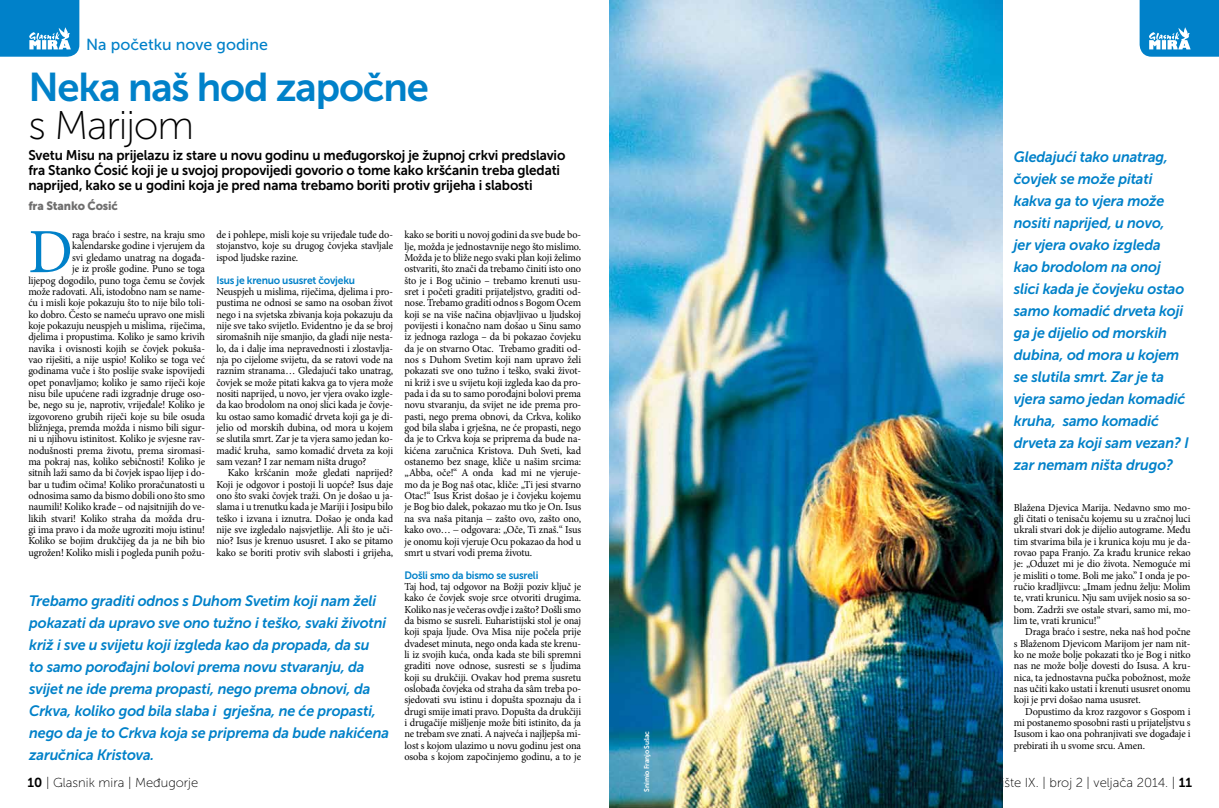
<style>
.page{position:relative;width:1219px;height:808px;background:#fff}
.page>*{position:absolute;margin:0;border:0;box-sizing:border-box;transform-origin:0 0}
.t1{font:63px "Minion Pro";color:#0081c9;scale:.96 1}
.t2{font:40px "Museo Sans 700";letter-spacing:-.03em;color:#0081c9}
.t3{font:40px "Museo Sans 100";letter-spacing:-.03em;color:#000}
.t4{font:16px "Museo Sans 500";color:#0081c9}
.t5{font:italic 15px/22px "Museo Sans 700";letter-spacing:-.01em;color:#0081c9;scale:.96 1}
.t6{font:14px/15px "Museo Sans 700";letter-spacing:-.01em;color:#000;scale:.96 1}
.t7{font:13px "Museo Sans 100";color:#000}
.t8{font:12px "Museo Sans 900";letter-spacing:-.01em;color:#706f6f;scale:.96 1}
.t9{font:10.7px/11.3px "Minion Pro";letter-spacing:-.01em;color:#000;text-align:justify;scale:.96 1}
.t10{font:10.7px "Museo Sans 700";letter-spacing:-.02em;color:#0081c9;scale:.96 1}
.t11{font:7px "Museo Sans 700";letter-spacing:-.02em;color:#fff;scale:.96 1}
.s1{font-family:"Museo Sans 700"}
</style>
<div class="page">
<img style="left:609px;top:0;width:394px;height:808px">
<svg style="left:0;top:0;width:79px;height:57px;background:#1b8ece"></svg>
<svg style="left:1140px;top:0;width:79px;height:57px;background:#1b8ece"></svg>
<h3 class="t4" style="left:86px;top:35px;width:183px">Na početku nove godine</h3>
<h2 class="t2" style="left:28px;top:65px;width:402px">Neka naš hod započne</h2>
<h2 class="t3" style="left:28px;top:104px;width:167px">s Marijom</h2>
<p class="t6" style="left:28px;top:147px;width:561px">Svetu Misu na prijelazu iz stare u novu godinu u međugorskoj je župnoj crkvi predslavio fra Stanko Ćosić koji je u svojoj propovijedi govorio o tome kako kršćanin treba gledati naprijed, kako se u godini koja je pred nama trebamo boriti protiv grijeha i slabosti</p>
<p class="t8" style="left:28px;top:199px;width:95px">fra Stanko Ćosić</p>
<p class="t9" style="left:216px;top:229px;width:186px">de i pohlepe, misli koje su vrijeđale tuđe do&shy;stojanstvo, koje su drugog čovjeka stavljale ispod ljudske razine.</p>
<p class="t10" style="left:216px;top:274px;width:146px">Isus je krenuo ususret čovjeku</p>
<p class="t9" style="left:216px;top:286px;width:186px">Neuspjeh u mislima, riječima, djelima i pro&shy;pustima ne odnosi se samo na osoban život nego i na svjetska zbivanja koja pokazuju da nije sve tako svijetlo. Evidentno je da se broj siromašnih nije smanjio, da gladi nije nesta&shy;lo, da i dalje ima nepravednosti i zlostavlja&shy;nja po cijelome svijetu, da se ratovi vode na raznim stranama… Gledajući tako unatrag, čovjek se može pitati kakva ga to vjera može nositi naprijed, u novo, jer vjera ovako izgle&shy;da kao brodolom na onoj slici kada je čovje&shy;ku ostao samo komadić drveta koji ga je di&shy;jelio od morskih dubina, od mora u kojem se slutila smrt. Zar je ta vjera samo jedan ko&shy;madić kruha, samo komadić drveta za koji sam vezan? I zar nemam ništa drugo?</p>
<p class="t9" style="left:216px;top:467px;width:186px;text-indent:11px">Kako kršćanin može gledati naprijed?<br>Koji je odgovor i postoji li uopće? Isus daje ono što svaki čovjek traži. On je došao u ja&shy;slama i u trenutku kada je Mariji i Josipu bilo teško i izvana i iznutra. Došao je onda kad nije sve izgledalo najsvjetlije. Ali što je uči&shy;nio? Isus je krenuo ususret. I ako se pitamo kako se boriti protiv svih slabosti i grijeha,</p>
<p class="t5" style="left:1014px;top:145px;width:184px">Gledajući tako unatrag, čovjek se može pitati kakva ga to vjera može nositi naprijed, u novo,<br>jer vjera ovako izgleda kao brodolom na onoj slici kada je čovjeku ostao samo komadić drveta koji ga je dijelio od morskih dubina, od mora u kojem se slutila smrt. Zar je ta vjera samo jedan komadić kruha, samo komadić drveta za koji sam vezan? I zar nemam ništa drugo?</p>
<p class="t9" style="left:28px;top:229px;width:186px;text-align:right">raga braćo i sestre, na kraju smo kalendarske godine i vjerujem da<br>svi gledamo unatrag na događa-<br>je iz prošle godine. Puno se toga<br>lijepog dogodilo, puno toga čemu se čovjek može radovati. Ali, istodobno nam se name&shy;ću i misli koje pokazuju što to nije bilo toli&shy;ko dobro. Često se nameću upravo one misli koje pokazuju neuspjeh u mislima, riječima, djelima i propustima. Koliko je samo krivih navika i ovisnosti kojih se čovjek pokuša&shy;vao riješiti, a nije uspio! Koliko se toga već godinama vuče i što poslije svake ispovijedi opet ponavljamo; koliko je samo riječi koje nisu bile upućene radi izgradnje druge oso&shy;be, nego su je, naprotiv, vrijeđale! Koliko je izgovoreno grubih riječi koje su bile osuda bližnjega, premda možda i nismo bili sigur&shy;ni u njihovu istinitost. Koliko je svjesne rav&shy;nodušnosti prema životu, prema siromasi&shy;ma pokraj nas, koliko sebičnosti! Koliko je sitnih laži samo da bi čovjek ispao lijep i do&shy;bar u tuđim očima! Koliko proračunatosti u odnosima samo da bismo dobili ono što smo naumili! Koliko krađe – od najsitnijih do ve&shy;likih stvari! Koliko straha da možda dru&shy;gi ima pravo i da može ugroziti moju istinu!<br>Koliko se bojim drukčijeg da ja ne bih bio ugrožen! Koliko misli i pogleda punih požu-</p>
<p class="t9" style="left:404px;top:229px;width:186px">kako se boriti u novoj godini da sve bude bo&shy;lje, možda je jednostavnije nego što mislimo.<br>Možda je to bliže nego svaki plan koji želimo ostvariti, što znači da trebamo činiti isto ono što je i Bog učinio – trebamo krenuti usu&shy;sret i početi graditi prijateljstvo, graditi od&shy;nose. Trebamo graditi odnos s Bogom Ocem koji se na više načina objavljivao u ljudskoj povijesti i konačno nam došao u Sinu samo iz jednoga razloga – da bi pokazao čovjeku da je on stvarno Otac. Trebamo graditi od&shy;nos s Duhom Svetim koji nam upravo želi pokazati sve ono tužno i teško, svaki život&shy;ni križ i sve u svijetu koji izgleda kao da pro&shy;pada i da su to samo porođajni bolovi prema novu stvaranju, da svijet ne ide prema pro&shy;pasti, nego prema obnovi, da Crkva, koliko god bila slaba i grješna, ne će propasti, nego da je to Crkva koja se priprema da bude na&shy;kićena zaručnica Kristova. Duh Sveti, kad ostanemo bez snage, kliče u našim srcima: „Abba, oče!“ A onda kad mi ne vjeruje&shy;mo da je Bog naš otac, kliče: „Ti jesi stvarno Otac!“ Isus Krist došao je i čovjeku kojemu je Bog bio dalek, pokazao mu tko je On. Isus na sva naša pitanja zašto ovo, zašto ono, kako ovo… odgovara: „Oče, Ti znaš.“ Isus je onomu koji vjeruje Ocu pokazao da hod u smrt u stvari vodi prema životu.</p>
<p class="t10" style="left:404px;top:569px;width:141px">Došli smo da bismo se susreli</p>
<p class="t9" style="left:404px;top:581px;width:186px">Taj hod, taj odgovor na Božji poziv ključ je kako će čovjek svoje srce otvoriti drugima.<br>Koliko nas je večeras ovdje i zašto? Došli smo da bismo se susreli. Euharistijski stol je onaj koji spaja ljude. Ova Misa nije počela prije dvadeset minuta, nego onda kada ste krenu&shy;li iz svojih kuća, onda kada ste bili spremni graditi nove odnose, susresti se s ljudima koji su drukčiji. Ovakav hod prema susretu oslobađa čovjeka od straha da sâm treba po&shy;sjedovati svu istinu i dopušta spoznaju da i drugi smije imati pravo. Dopušta da drukčiji i drugačije mišljenje može biti istinito, da ja ne trebam sve znati. A najveća i najljepša mi&shy;lost s kojom ulazimo u novu godinu jest ona osoba s kojom započinjemo godinu, a to je</p>
<h1 class="t1" style="left:28px;top:210px;width:48px">D</h1>
<p class="t9" style="left:1014px;top:501px;width:186px">Blažena Djevica Marija. Nedavno smo mo&shy;gli čitati o tenisaču kojemu su u zračnoj luci ukrali stvari dok je dijelio autograme. Među tim stvarima bila je i krunica koju mu je da&shy;rovao papa Franjo. Za krađu krunice rekao je: „Oduzet mi je dio života. Nemoguće mi je misliti o tome. Boli me jako.” I onda je po&shy;ručio kradljivcu: „Imam jednu želju: Molim te, vrati krunicu. Nju sam uvijek nosio sa so&shy;bom. Zadrži sve ostale stvari, samo mi, mo&shy;lim te, vrati krunicu!”</p>
<p class="t9" style="left:1014px;top:626px;width:186px;text-indent:11px">Draga braćo i sestre, neka naš hod počne s Blaženom Djevicom Marijom jer nam nit&shy;ko ne može bolje pokazati tko je Bog i nitko nas ne može bolje dovesti do Isusa. A kru&shy;nica, ta jednostavna pučka pobožnost, može nas učiti kako ustati i krenuti ususret onomu koji je prvi došao nama ususret.</p>
<p class="t9" style="left:1014px;top:706px;width:186px;text-indent:11px">Dopustimo da kroz razgovor s Gospom i mi postanemo sposobni rasti u prijateljstvu s Isusom i kao ona pohranjivati sve događaje i prebirati ih u svome srcu. Amen.</p>
<p class="t5" style="left:29px;top:589px;width:376px">Trebamo graditi odnos s Duhom Svetim koji nam želi pokazati da upravo sve ono tužno i teško, svaki životni križ i sve u svijetu koji izgleda kao da propada, da su<br>to samo porođajni bolovi prema novu stvaranju, da svijet ne ide prema propasti, nego prema obnovi, da Crkva, koliko god bila slaba i grješna, ne će propasti, nego da je to Crkva koja se priprema da bude nakićena zaručnica Kristova.</p>
<p class="t11" style="left:643px;top:791px;width:65px;rotate:-90deg">Snimio Franjo Sušac</p>
<p class="t7" style="left:28px;top:775px;width:172px"><span class="s1">10</span> | Glasnik mira | Međugorje</p>
<p class="t7" style="left:976px;top:775px;width:217px">Godište IX. | broj 2 | veljača 2014. | <span class="s1">11</span></p>
</div>
